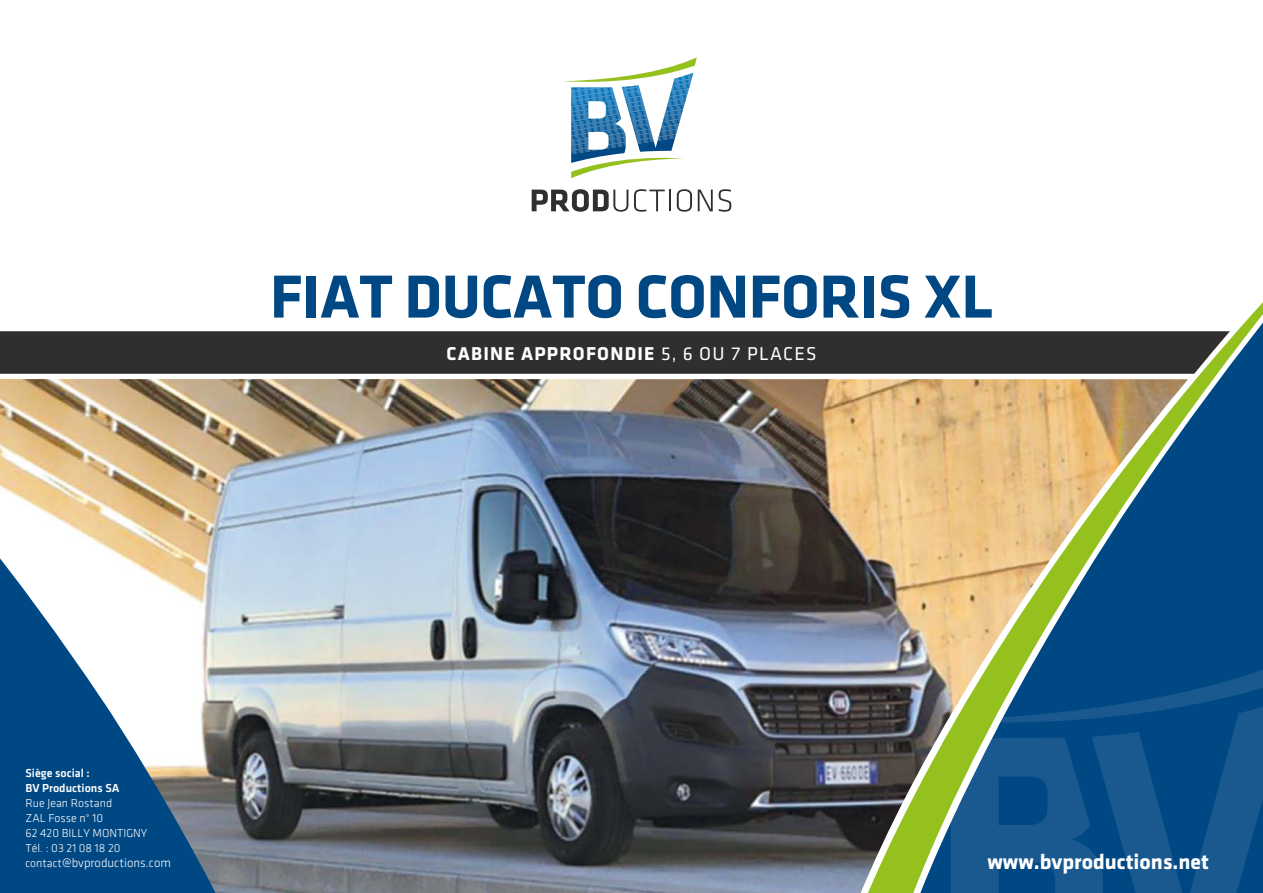
<style>
.page{position:relative;width:1263px;height:893px;background:#fff}
.page>*{position:absolute;margin:0;border:0;box-sizing:border-box;transform-origin:0 0}
.t1{font:700 63px "Klavika";letter-spacing:-.005em;color:#004884}
.t2{font:700 21.9px "Klavika";color:#fff}
.t3{font:700 19.35px "Klavika";letter-spacing:.065em;color:#fff}
.t4{font:300 12.9px "Klavika";color:#fff}
.t5{font:300 12px/15px "Klavika";color:#fff}
.t6{font:12px/15px "Klavika Medium TF";color:#fff}
.s1{font-family:"Klavika Regular TF";font-weight:400}
.s2{font-size:12px}
</style>
<div class="page">
<svg style="left:1188px;top:302px;width:75px;height:591px;background:#17598b"></svg>
<img style="left:0;top:379px;width:1188px;height:514px">
<svg style="left:0;top:531px;width:282px;height:362px"></svg>
<div style="left:0;top:331px;width:1230px;height:43px;background:#312f2d"></div>
<svg style="left:532px;top:189px;width:96px;height:23px"></svg>
<svg style="left:634px;top:189px;width:31px;height:23px"></svg>
<hr style="left:669px;top:190px;width:2px;height:21px;background:#312f2d">
<svg style="left:677px;top:189px;width:15px;height:23px"></svg>
<svg style="left:698px;top:189px;width:33px;height:23px"></svg>
<svg style="left:563px;top:57px;width:134px;height:121px"></svg>
<h1 class="t1" style="left:270px;top:262px;width:724px">FIAT DUCATO CONFORIS XL</h1>
<h3 class="t3" style="left:446px;top:343px;width:371px">CABINE APPROFONDIE <span class="s1">5, 6 OU 7 PLACES</span></h3>
<p class="t6" style="left:26px;top:766px;width:96px">Siège social :<br>BV Productions SA</p>
<p class="t5" style="left:26px;top:796px;width:123px">Rue Jean Rostand<br>ZAL Fosse n° 10<br>62 420 BILLY MONTIGNY<br>Tél. : 03 21 08 18 20</p>
<p class="t4" style="left:26px;top:856px;width:147px"><span class="s2">contact</span>@bvproductions.com</p>
<h2 class="t2" style="left:987px;top:849px;width:223px">www.bvproductions.net</h2>
</div>
